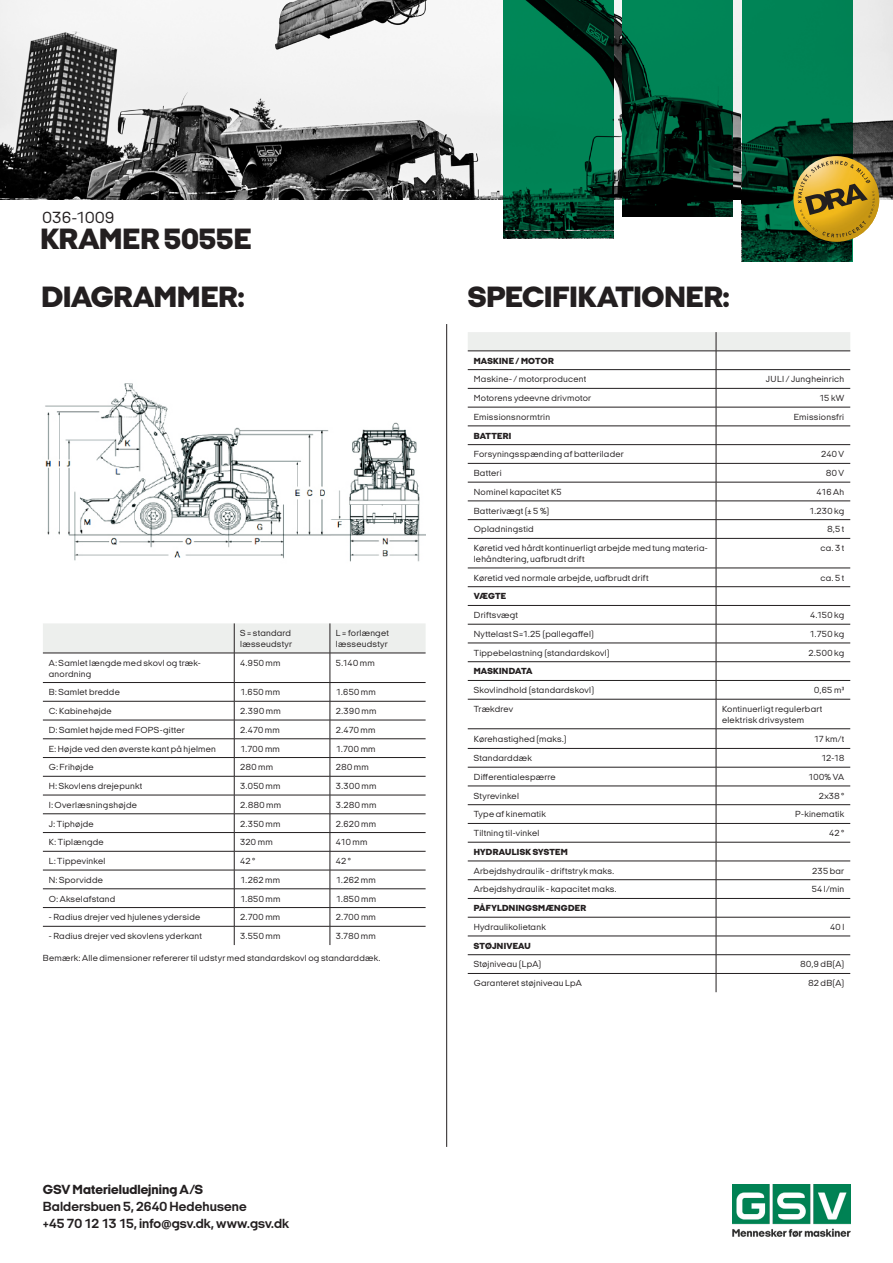
<style>
.page{position:relative;width:893px;height:1263px;background:#fff}
.page>*{position:absolute;margin:0;border:0;box-sizing:border-box;transform-origin:0 0}
.t1{font:900 30px "Italian Plate No 2 Expanded";letter-spacing:.005em;color:#231f20}
.t2{font:16.5px "Italian Plate No 2 Expanded";letter-spacing:.01em;color:#231f20}
.t3{font:700 13.5px/16.8px "Italian Plate No 2 Expanded";letter-spacing:.005em;color:#231f20}
.t4{font:800 13.5px "Italian Plate No 2 Expanded";color:#231f20}
.t5{font:9px/10.8px "Italian Plate No 2 Expanded";letter-spacing:.025em;color:#231f20}
.t6{font:900 9px "Italian Plate No 2 Expanded";letter-spacing:.025em;color:#231f20}
</style>
<div class="page">
<img style="left:733px;top:1184px;width:117px;height:53px">
<svg style="left:503px;top:230px;width:111px;height:8px"></svg>
<img style="left:875px;top:199px;width:4px;height:19px">
<img style="left:0;top:0;width:893px;height:199px">
<svg style="left:503px;top:0;width:111px;height:230px;background:#006843"></svg>
<svg style="left:622px;top:0;width:110px;height:217px;background:#00482f"></svg>
<svg style="left:742px;top:0;width:111px;height:262px;background:#016944"></svg>
<svg style="left:762px;top:161px;width:113px;height:87px;background:#7a7932"></svg>
<hr style="left:446px;top:324px;width:1px;height:823px;background:#231f20">
<svg style="left:468px;top:332px;width:382px;height:660px"></svg>
<svg style="left:43px;top:623px;width:383px;height:322px"></svg>
<img style="left:45px;top:383px;width:381px;height:179px">
<p class="t2" style="left:43px;top:208px;width:74px">036-1009</p>
<p class="t1" style="left:40px;top:223px;width:212px">KRAMER 5055E</p>
<p class="t1" style="left:41px;top:281px;width:204px">DIAGRAMMER:</p>
<p class="t1" style="left:468px;top:281px;width:263px">SPECIFIKATIONER:</p>
<p class="t5" style="left:240px;top:628px;width:52px">S = standard</p>
<p class="t5" style="left:240px;top:638px;width:53px">læsseudstyr</p>
<p class="t5" style="left:336px;top:628px;width:54px">L = forlænget</p>
<p class="t5" style="left:336px;top:638px;width:53px">læsseudstyr</p>
<p class="t5" style="left:49px;top:657px;width:153px">A: Samlet længde med skovl og træk&shy;anordning</p>
<p class="t5" style="left:240px;top:657px;width:42px">4.950 mm</p>
<p class="t5" style="left:336px;top:657px;width:40px">5.140 mm</p>
<p class="t5" style="left:49px;top:687px;width:72px">B: Samlet bredde</p>
<p class="t5" style="left:240px;top:687px;width:42px">1.650 mm</p>
<p class="t5" style="left:336px;top:687px;width:42px">1.650 mm</p>
<p class="t5" style="left:49px;top:705px;width:64px">C: Kabinehøjde</p>
<p class="t5" style="left:240px;top:705px;width:42px">2.390 mm</p>
<p class="t5" style="left:336px;top:705px;width:42px">2.390 mm</p>
<p class="t5" style="left:49px;top:724px;width:138px">D: Samlet højde med FOPS-gitter</p>
<p class="t5" style="left:240px;top:724px;width:41px">2.470 mm</p>
<p class="t5" style="left:336px;top:724px;width:41px">2.470 mm</p>
<p class="t5" style="left:49px;top:743px;width:169px">E: Højde ved den øverste kant på hjelmen</p>
<p class="t5" style="left:240px;top:743px;width:41px">1.700 mm</p>
<p class="t5" style="left:336px;top:743px;width:41px">1.700 mm</p>
<p class="t5" style="left:49px;top:762px;width:46px">G: Frihøjde</p>
<p class="t5" style="left:240px;top:762px;width:34px">280 mm</p>
<p class="t5" style="left:336px;top:762px;width:34px">280 mm</p>
<p class="t5" style="left:49px;top:780px;width:95px">H: Skovlens drejepunkt</p>
<p class="t5" style="left:240px;top:780px;width:42px">3.050 mm</p>
<p class="t5" style="left:336px;top:780px;width:42px">3.300 mm</p>
<p class="t5" style="left:49px;top:799px;width:90px">I: Overlæsningshøjde</p>
<p class="t5" style="left:240px;top:799px;width:42px">2.880 mm</p>
<p class="t5" style="left:336px;top:799px;width:42px">3.280 mm</p>
<p class="t5" style="left:49px;top:818px;width:46px">J: Tiphøjde</p>
<p class="t5" style="left:240px;top:818px;width:42px">2.350 mm</p>
<p class="t5" style="left:336px;top:818px;width:42px">2.620 mm</p>
<p class="t5" style="left:49px;top:837px;width:56px">K: Tiplængde</p>
<p class="t5" style="left:240px;top:837px;width:34px">320 mm</p>
<p class="t5" style="left:336px;top:837px;width:33px">410 mm</p>
<p class="t5" style="left:49px;top:855px;width:58px">L: Tippevinkel</p>
<p class="t5" style="left:240px;top:855px;width:17px">42 °</p>
<p class="t5" style="left:336px;top:855px;width:17px">42 °</p>
<p class="t5" style="left:49px;top:874px;width:56px">N: Sporvidde</p>
<p class="t5" style="left:240px;top:874px;width:42px">1.262 mm</p>
<p class="t5" style="left:336px;top:874px;width:42px">1.262 mm</p>
<p class="t5" style="left:49px;top:893px;width:68px">O: Akselafstand</p>
<p class="t5" style="left:240px;top:893px;width:42px">1.850 mm</p>
<p class="t5" style="left:336px;top:893px;width:42px">1.850 mm</p>
<p class="t5" style="left:49px;top:912px;width:153px">- Radius drejer ved hjulenes yderside</p>
<p class="t5" style="left:240px;top:912px;width:42px">2.700 mm</p>
<p class="t5" style="left:336px;top:912px;width:42px">2.700 mm</p>
<p class="t5" style="left:49px;top:930px;width:155px">- Radius drejer ved skovlens yderkant</p>
<p class="t5" style="left:240px;top:930px;width:42px">3.550 mm</p>
<p class="t5" style="left:336px;top:930px;width:41px">3.780 mm</p>
<p class="t5" style="left:43px;top:952px;width:339px">Bemærk: Alle dimensioner refererer til udstyr med standardskovl og standarddæk.</p>
<h3 class="t4" style="left:43px;top:1182px;width:162px">GSV Materieludlejning A/S</h3>
<h3 class="t3" style="left:43px;top:1198px;width:248px">Baldersbuen 5, 2640 Hedehusene<br>+45 70 12 13 15, info@gsv.dk, www.gsv.dk</h3>
<p class="t6" style="left:474px;top:356px;width:81px">MASKINE / MOTOR</p>
<p class="t5" style="left:474px;top:374px;width:114px">Maskine- / motorproducent</p>
<p class="t5" style="left:766px;top:374px;width:80px">JULI / Jungheinrich</p>
<p class="t5" style="left:474px;top:393px;width:119px">Motorens ydeevne drivmotor</p>
<p class="t5" style="left:819px;top:393px;width:27px">15 kW</p>
<p class="t5" style="left:474px;top:411px;width:78px">Emissionsnormtrin</p>
<p class="t5" style="left:794px;top:411px;width:52px">Emissionsfri</p>
<p class="t6" style="left:474px;top:431px;width:39px">BATTERI</p>
<p class="t5" style="left:474px;top:449px;width:152px">Forsyningsspænding af batterilader</p>
<p class="t5" style="left:821px;top:449px;width:25px">240 V</p>
<p class="t5" style="left:474px;top:468px;width:29px">Batteri</p>
<p class="t5" style="left:826px;top:468px;width:20px">80 V</p>
<p class="t5" style="left:474px;top:486px;width:89px">Nominel kapacitet K5</p>
<p class="t5" style="left:817px;top:486px;width:29px">416 Ah</p>
<p class="t5" style="left:474px;top:505px;width:77px">Batterivægt (± 5 %)</p>
<p class="t5" style="left:809px;top:505px;width:37px">1.230 kg</p>
<p class="t5" style="left:474px;top:524px;width:61px">Opladningstid</p>
<p class="t5" style="left:827px;top:524px;width:18px">8,5 t</p>
<p class="t5" style="left:474px;top:543px;width:236px">Køretid ved hårdt kontinuerligt arbejde med tung materia&shy;lehåndtering, uafbrudt drift</p>
<p class="t5" style="left:821px;top:543px;width:25px">ca. 3 t</p>
<p class="t5" style="left:474px;top:572px;width:176px">Køretid ved normale arbejde, uafbrudt drift</p>
<p class="t5" style="left:821px;top:572px;width:25px">ca. 5 t</p>
<p class="t6" style="left:474px;top:592px;width:34px">VÆGTE</p>
<p class="t5" style="left:474px;top:610px;width:46px">Driftsvægt</p>
<p class="t5" style="left:810px;top:610px;width:36px">4.150 kg</p>
<p class="t5" style="left:474px;top:628px;width:122px">Nyttelast S=1.25 (pallegaffel)</p>
<p class="t5" style="left:810px;top:628px;width:36px">1.750 kg</p>
<p class="t5" style="left:474px;top:647px;width:137px">Tippebelastning (standardskovl)</p>
<p class="t5" style="left:809px;top:647px;width:37px">2.500 kg</p>
<p class="t6" style="left:474px;top:667px;width:60px">MASKINDATA</p>
<p class="t5" style="left:474px;top:685px;width:122px">Skovlindhold (standardskovl)</p>
<p class="t5" style="left:814px;top:685px;width:32px">0,65 m³</p>
<p class="t5" style="left:474px;top:703px;width:41px">Trækdrev</p>
<p class="t5" style="left:722px;top:703px;width:102px">Kontinuerligt regulerbart</p>
<p class="t5" style="left:722px;top:714px;width:84px">elektrisk drivsystem</p>
<p class="t5" style="left:474px;top:733px;width:94px">Kørehastighed (maks.)</p>
<p class="t5" style="left:814px;top:733px;width:32px">17 km/t</p>
<p class="t5" style="left:474px;top:753px;width:60px">Standarddæk</p>
<p class="t5" style="left:821px;top:753px;width:25px">12-18</p>
<p class="t5" style="left:474px;top:771px;width:84px">Differentialespærre</p>
<p class="t5" style="left:808px;top:771px;width:38px">100% VA</p>
<p class="t5" style="left:474px;top:790px;width:47px">Styrevinkel</p>
<p class="t5" style="left:819px;top:790px;width:27px">2x38 °</p>
<p class="t5" style="left:474px;top:809px;width:74px">Type af kinematik</p>
<p class="t5" style="left:795px;top:809px;width:51px">P-kinematik</p>
<p class="t5" style="left:474px;top:828px;width:67px">Tiltning til-vinkel</p>
<p class="t5" style="left:829px;top:828px;width:17px">42 °</p>
<p class="t6" style="left:474px;top:847px;width:95px">HYDRAULISK SYSTEM</p>
<p class="t5" style="left:474px;top:865px;width:142px">Arbejdshydraulik - driftstryk maks.</p>
<p class="t5" style="left:812px;top:865px;width:33px">235 bar</p>
<p class="t5" style="left:474px;top:884px;width:144px">Arbejdshydraulik - kapacitet maks.</p>
<p class="t5" style="left:812px;top:884px;width:34px">54 l/min</p>
<p class="t6" style="left:474px;top:903px;width:114px">PÅFYLDNINGSMÆNGDER</p>
<p class="t5" style="left:474px;top:921px;width:74px">Hydraulikolietank</p>
<p class="t5" style="left:830px;top:921px;width:16px">40 l</p>
<p class="t6" style="left:474px;top:941px;width:59px">STØJNIVEAU</p>
<p class="t5" style="left:474px;top:959px;width:69px">Støjniveau (LpA)</p>
<p class="t5" style="left:801px;top:959px;width:45px">80,9 dB(A)</p>
<p class="t5" style="left:474px;top:978px;width:110px">Garanteret støjniveau LpA</p>
<p class="t5" style="left:808px;top:978px;width:37px">82 dB(A)</p>
</div>
